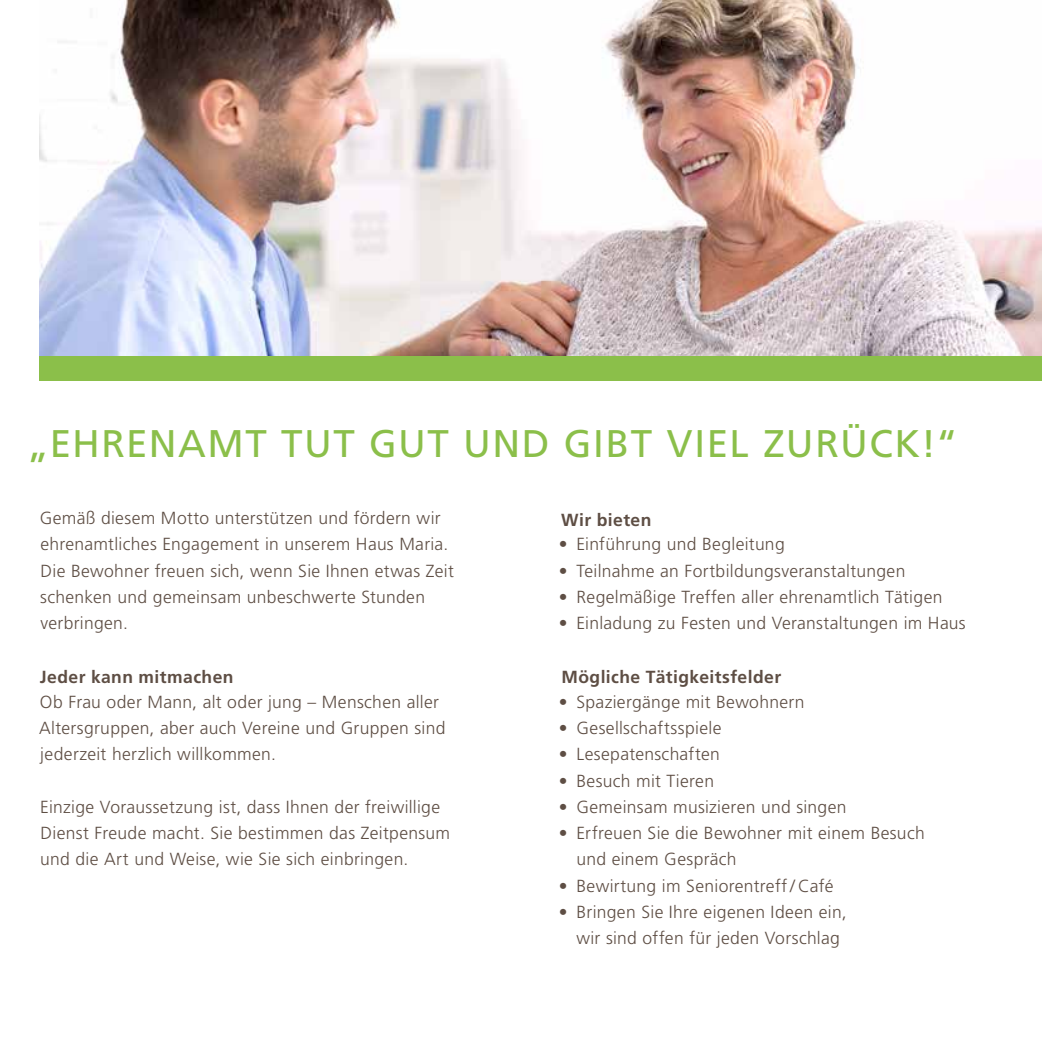
<style>
.page{position:relative;width:1042px;height:1042px;background:#fff}
.page>*{position:absolute;margin:0;border:0;box-sizing:border-box;transform-origin:0 0}
.t1{font:38.5px "Frutiger LT Std";letter-spacing:.04em;color:#8bbf4a}
.t2{font:300 17.5px/26.2px "Frutiger LT Std";letter-spacing:.02em;color:#5e4e44}
.t3{font:700 17.5px "Frutiger LT Std";letter-spacing:.025em;color:#5e4e44}
</style>
<div class="page">
<img style="left:40px;top:0;width:1002px;height:356px">
<div style="left:40px;top:356px;width:1002px;height:25px;background:#8bbf4a"></div>
<h1 class="t1" style="left:27px;top:421px;width:931px">„EHRENAMT TUT GUT UND GIBT VIEL ZURÜCK!“</h1>
<p class="t2" style="left:40px;top:505px;width:416px">Gemäß diesem Motto unterstützen und fördern wir ehrenamtliches Engagement in unserem Haus Maria.<br>Die Bewohner freuen sich, wenn Sie Ihnen etwas Zeit schenken und gemeinsam unbeschwerte Stunden verbringen.</p>
<p class="t3" style="left:40px;top:667px;width:195px">Jeder kann mitmachen</p>
<p class="t2" style="left:39px;top:689px;width:408px">Ob Frau oder Mann, alt oder jung – Menschen aller<br>Altersgruppen, aber auch Vereine und Gruppen sind jederzeit herzlich willkommen.</p>
<p class="t2" style="left:40px;top:794px;width:411px">Einzige Voraussetzung ist, dass Ihnen der freiwillige<br>Dienst Freude macht. Sie bestimmen das Zeitpensum und die Art und Weise, wie Sie sich einbringen.</p>
<p class="t3" style="left:561px;top:509px;width:92px">Wir bieten</p>
<p class="t2" style="left:559px;top:531px;width:227px">• Einführung und Begleitung</p>
<p class="t2" style="left:559px;top:557px;width:348px">• Teilnahme an Fortbildungsveranstaltungen</p>
<p class="t2" style="left:559px;top:584px;width:385px">• Regelmäßige Treffen aller ehrenamtlich Tätigen</p>
<p class="t2" style="left:559px;top:610px;width:408px">• Einladung zu Festen und Veranstaltungen im Haus</p>
<p class="t3" style="left:561px;top:667px;width:221px">Mögliche Tätigkeitsfelder</p>
<p class="t2" style="left:559px;top:689px;width:247px">• Spaziergänge mit Bewohnern</p>
<p class="t2" style="left:559px;top:715px;width:164px">• Gesellschaftsspiele</p>
<p class="t2" style="left:559px;top:741px;width:162px">• Lesepatenschaften</p>
<p class="t2" style="left:559px;top:767px;width:157px">• Besuch mit Tieren</p>
<p class="t2" style="left:559px;top:794px;width:289px">• Gemeinsam musizieren und singen</p>
<p class="t2" style="left:576px;top:820px;width:350px;text-indent:-18px">• Erfreuen Sie die Bewohner mit einem Besuch und einem Gespräch</p>
<p class="t2" style="left:559px;top:872px;width:276px">• Bewirtung im Seniorentreff/Café</p>
<p class="t2" style="left:576px;top:899px;width:272px;text-indent:-18px">• Bringen Sie Ihre eigenen Ideen ein, wir sind offen für jeden Vorschlag</p>
</div>
